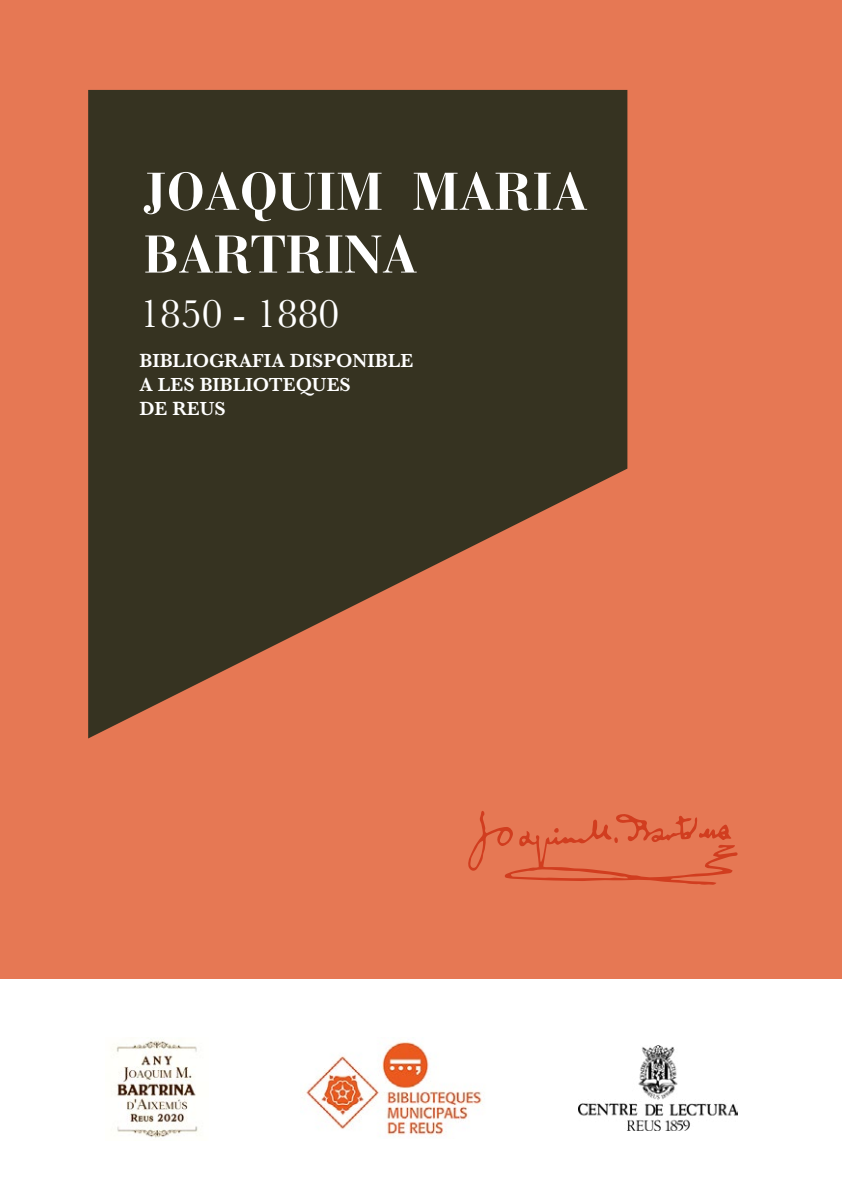
<style>
.page{position:relative;width:842px;height:1191px;background:#fff}
.page>*{position:absolute;margin:0;border:0;box-sizing:border-box;transform-origin:0 0}
.t1{font:700 52.6px/62.8px "Bauer Bodoni";color:#fff}
.t2{font:41.6px "Baskerville";color:#fff}
.t3{font:600 19.6px/24px "Baskerville";color:#fff}
</style>
<div class="page">
<div style="left:0;top:0;width:842px;height:978px;background:#e67854"></div>
<img style="left:578px;top:1045px;width:159px;height:85px">
<img style="left:304px;top:1041px;width:178px;height:95px">
<svg style="left:468px;top:811px;width:270px;height:74px"></svg>
<svg style="left:88px;top:90px;width:539px;height:648px;fill:#363321"></svg>
<img style="left:113px;top:1039px;width:86px;height:99px">
<h1 class="t1" style="left:143px;top:160px;width:446px">JOAQUIM MARIA<br>BARTRINA</h1>
<h2 class="t2" style="left:139px;top:287px;width:201px">1850 - 1880</h2>
<p class="t3" style="left:139px;top:348px;width:275px">BIBLIOGRAFIA DISPONIBLE<br>A LES BIBLIOTEQUES<br>DE REUS</p>
</div>
